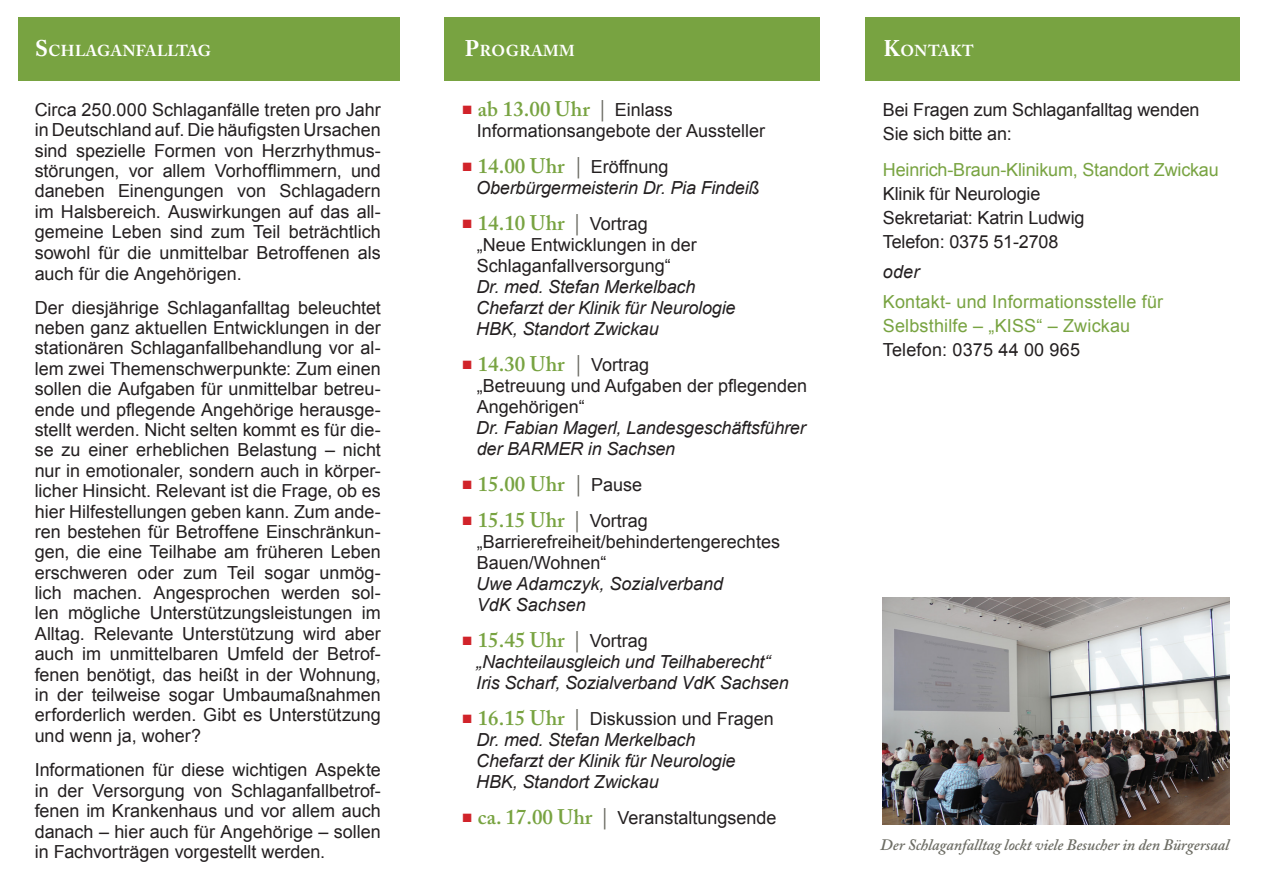
<style>
.page{position:relative;width:1263px;height:893px;background:#fff}
.page>*{position:absolute;margin:0;border:0;box-sizing:border-box;transform-origin:0 0}
.t1{font:600 21px "Adobe Caslon Pro";color:#78a341}
.t2{font:18px/20.4px "Arial";color:#231f20}
.t3{font:italic 18px/21px "Arial";letter-spacing:-.01em;color:#231f20}
.t4{font:18px/24px "Arial";letter-spacing:.01em;color:#78a341}
.t5{font:18px "Arial";letter-spacing:-.01em;color:#78a341}
.t6{font:italic 600 15.9px "Adobe Caslon Pro";letter-spacing:-.005em;color:#6d6d65}
.t7{font:700 15.75px "Adobe Caslon Pro";letter-spacing:.03em;color:#fff}
.s1{font-size:22.5px}
.s2{font-family:"Arial";font-weight:700;font-size:18px;color:#d1232a}
.s3{color:#6d6d65}
.s4{font-family:"Arial";font-weight:400;font-size:18px;color:#231f20}
.s5{font-weight:700;font-style:normal;color:#d1232a}
.s6{font-family:"Adobe Caslon Pro";font-weight:600;font-style:normal;font-size:21px;color:#78a341}
.s7{font-family:"Adobe Caslon Pro";font-weight:600;font-style:normal;font-size:21px;color:#6d6d65}
.s8{font-style:normal}
.s9{font-weight:700;color:#d1232a}
.s10{font-family:"Adobe Caslon Pro";font-weight:600;font-size:21px;color:#78a341}
.s11{font-family:"Adobe Caslon Pro";font-weight:600;font-size:21px;color:#6d6d65}
</style>
<div class="page">
<div style="left:444px;top:17px;width:375px;height:64px;background:#78a341"></div>
<div style="left:18px;top:17px;width:382px;height:64px;background:#78a341"></div>
<div style="left:865px;top:17px;width:374px;height:64px;background:#78a341"></div>
<img style="left:883px;top:597px;width:346px;height:228px">
<p class="t7" style="left:35px;top:41px;width:177px"><span class="s1">S</span>CHLAGANFALLTAG</p>
<p class="t7" style="left:465px;top:41px;width:111px"><span class="s1">P</span>ROGRAMM</p>
<p class="t2" style="left:35px;top:100px;width:348px;text-align:justify">Circa 250.000 Schlaganfälle treten pro Jahr in Deutschland auf. Die häufigsten Ursachen sind spezielle Formen von Herzrhythmus&shy;störungen, vor allem Vorhofflimmern, und daneben Einengungen von Schlagadern im Halsbereich. Auswirkungen auf das all&shy;gemeine Leben sind zum Teil beträchtlich sowohl für die unmittelbar Betroffenen als auch für die Angehörigen.</p>
<p class="t2" style="left:35px;top:297px;width:348px;text-align:justify">Der diesjährige Schlaganfalltag beleuchtet neben ganz aktuellen Entwicklungen in der stationären Schlaganfallbehandlung vor al&shy;lem zwei Themenschwerpunkte: Zum einen sollen die Aufgaben für unmittelbar betreu&shy;ende und pflegende Angehörige herausge&shy;stellt werden. Nicht selten kommt es für die&shy;se zu einer erheblichen Belastung – nicht nur in emotionaler, sondern auch in körper&shy;licher Hinsicht. Relevant ist die Frage, ob es hier Hilfestellungen geben kann. Zum ande&shy;ren bestehen für Betroffene Einschränkun&shy;gen, die eine Teilhabe am früheren Leben erschweren oder zum Teil sogar unmög&shy;lich machen. Angesprochen werden sol&shy;len mögliche Unterstützungsleistungen im Alltag. Relevante Unterstützung wird aber auch im unmittelbaren Umfeld der Betrof&shy;fenen benötigt, das heißt in der Wohnung, in der teilweise sogar Umbaumaßnahmen erforderlich werden. Gibt es Unterstützung und wenn ja, woher?</p>
<p class="t2" style="left:35px;top:760px;width:348px;text-align:justify">Informationen für diese wichtigen Aspekte in der Versorgung von Schlaganfallbetrof&shy;fenen im Krankenhaus und vor allem auch danach – hier auch für Angehörige – sollen in Fachvorträgen vorgestellt werden.</p>
<p class="t1" style="left:462px;top:96px;width:213px"><span class="s2">■</span> ab 13.00 Uhr <span class="s3">|</span> <span class="s4">Einlass</span></p>
<p class="t2" style="left:477px;top:120px;width:290px">Informationsangebote der Aussteller</p>
<p class="t3" style="left:476px;top:156px;width:285px;text-indent:-14px"><span class="s5">■</span> <span class="s6">14.00 Uhr</span> <span class="s7">|</span> <span class="s8">Eröffnung<br></span>Oberbürgermeisterin Dr. Pia Findeiß</p>
<p class="t1" style="left:462px;top:210px;width:187px"><span class="s2">■</span> 14.10 Uhr <span class="s3">|</span> <span class="s4">Vortrag</span></p>
<p class="t2" style="left:477px;top:234px;width:222px;line-height:21px">„Neue Entwicklungen in der<br>Schlaganfallversorgung“</p>
<p class="t3" style="left:476px;top:276px;width:261px">Dr. med. Stefan Merkelbach<br>Chefarzt der Klinik für Neurologie<br>HBK, Standort Zwickau</p>
<p class="t1" style="left:462px;top:351px;width:189px"><span class="s2">■</span> 14.30 Uhr <span class="s3">|</span> <span class="s4">Vortrag</span></p>
<p class="t2" style="left:477px;top:375px;width:332px;line-height:21px">„Betreuung und Aufgaben der pflegenden<br>Angehörigen“</p>
<p class="t3" style="left:476px;top:417px;width:331px">Dr. Fabian Magerl, Landesgeschäftsführer der BARMER in Sachsen</p>
<p class="t1" style="left:462px;top:471px;width:182px"><span class="s2">■</span> 15.00 Uhr <span class="s3">|</span> <span class="s4">Pause</span></p>
<p class="t1" style="left:462px;top:507px;width:187px"><span class="s2">■</span> 15.15 Uhr <span class="s3">|</span> <span class="s4">Vortrag</span></p>
<p class="t2" style="left:477px;top:531px;width:305px;line-height:21px">„Barrierefreiheit/behindertengerechtes<br>Bauen/Wohnen“</p>
<p class="t3" style="left:476px;top:573px;width:248px">Uwe Adamczyk, Sozialverband<br>VdK Sachsen</p>
<p class="t1" style="left:462px;top:627px;width:187px"><span class="s2">■</span> 15.45 Uhr <span class="s3">|</span> <span class="s4">Vortrag</span></p>
<p class="t3" style="left:476px;top:651px;width:314px">„Nachteilausgleich und Teilhaberecht“<br>Iris Scharf, Sozialverband VdK Sachsen</p>
<p class="t3" style="left:476px;top:708px;width:299px;text-indent:-14px"><span class="s5">■</span> <span class="s6">16.15 Uhr</span> <span class="s7">|</span> <span class="s8">Diskussion und Fragen<br></span>Dr. med. Stefan Merkelbach<br>Chefarzt der Klinik für Neurologie<br>HBK, Standort Zwickau</p>
<p class="t2" style="left:462px;top:807px;width:316px"><span class="s9">■</span> <span class="s10">ca. 17.00 Uhr</span> <span class="s11">|</span> Veranstaltungsende</p>
<p class="t7" style="left:883px;top:41px;width:92px"><span class="s1">K</span>ONTAKT</p>
<p class="t2" style="left:883px;top:98px;width:318px;line-height:24px">Bei Fragen zum Schlaganfalltag wenden<br>Sie sich bitte an:</p>
<p class="t5" style="left:883px;top:158px;width:337px">Heinrich-Braun-Klinikum, Standort Zwickau</p>
<p class="t2" style="left:883px;top:182px;width:203px;line-height:24px">Klinik für Neurologie<br>Sekretariat: Katrin Ludwig<br>Telefon: 0375 51-2708</p>
<p class="t3" style="left:883px;top:261px;width:38px">oder</p>
<p class="t4" style="left:883px;top:290px;width:282px">Kontakt- und Informationsstelle für<br>Selbsthilfe – „KISS“ – Zwickau</p>
<p class="t2" style="left:883px;top:340px;width:199px">Telefon: 0375 44 00 965</p>
<p class="t6" style="left:880px;top:835px;width:350px">Der Schlaganfalltag lockt viele Besucher in den Bürgersaal</p>
</div>
